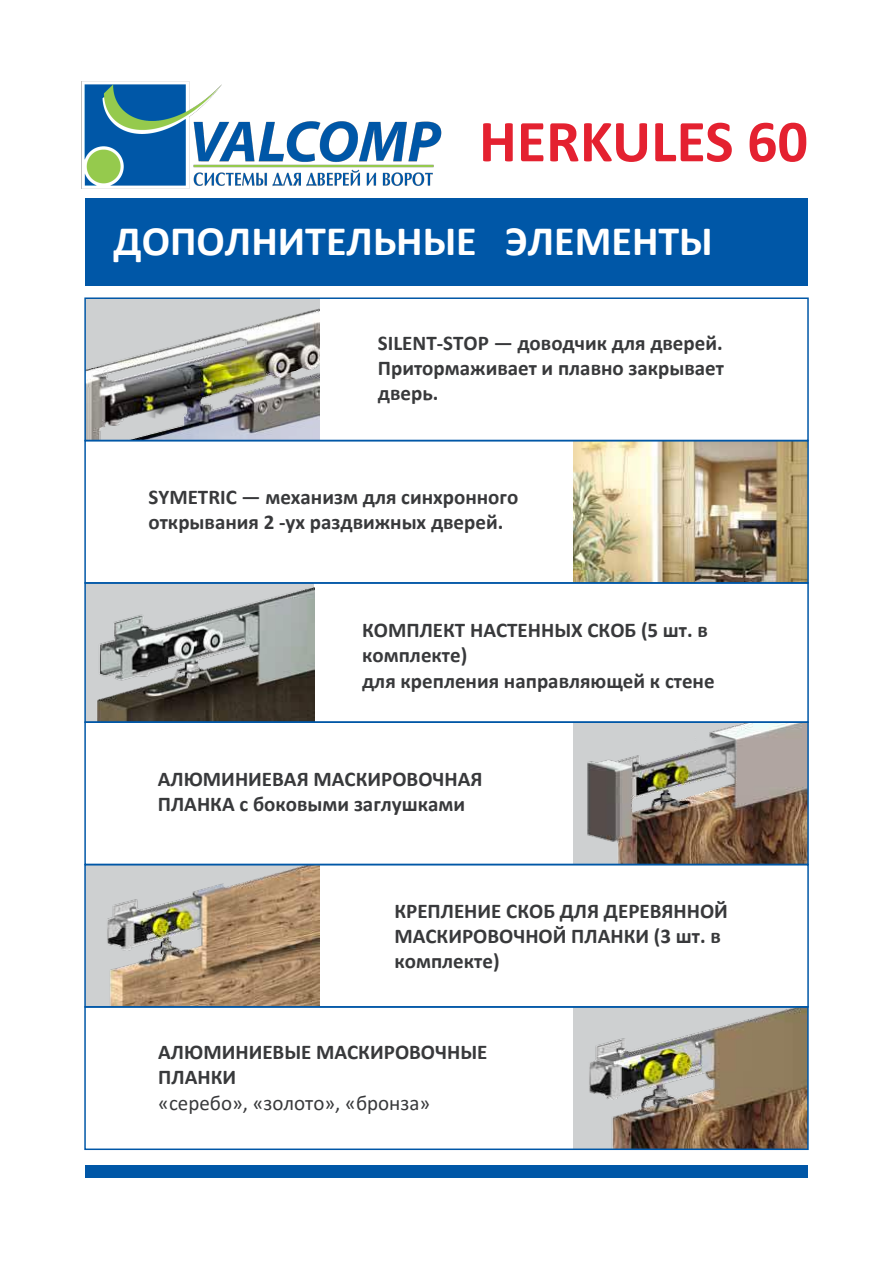
<style>
.page{position:relative;width:893px;height:1263px;background:#fff}
.page>*{position:absolute;margin:0;border:0;box-sizing:border-box;transform-origin:0 0}
.t1{font:700 60px "Calibri";color:#e42130}
.t2{font:700 42px "Calibri";color:#fff}
.t3{font:700 21px/25.2px "Calibri";color:#38393b}
.t4{font:21px "Calibri";color:#38393b}
</style>
<div class="page">
<img style="left:81px;top:81px;width:361px;height:108px">
<div style="left:85px;top:1165px;width:723px;height:13px;background:#0057a7"></div>
<img style="left:87px;top:300px;width:232px;height:138px">
<img style="left:574px;top:443px;width:232px;height:138px">
<img style="left:87px;top:585px;width:227px;height:135px">
<img style="left:87px;top:867px;width:232px;height:138px">
<img style="left:575px;top:724px;width:231px;height:138px">
<img style="left:574px;top:1009px;width:232px;height:138px">
<div style="left:85px;top:198px;width:723px;height:87px;background:#0057a7"></div>
<div style="left:84px;top:1006px;width:725px;height:144px;border:2px solid #0057a7"></div>
<div style="left:84px;top:864px;width:725px;height:144px;border:2px solid #0057a7"></div>
<div style="left:84px;top:721px;width:725px;height:144px;border:2px solid #0057a7"></div>
<div style="left:84px;top:582px;width:725px;height:141px;border:2px solid #0057a7"></div>
<div style="left:84px;top:440px;width:725px;height:144px;border:2px solid #0057a7"></div>
<div style="left:84px;top:297px;width:725px;height:144px;border:2px solid #0057a7"></div>
<h1 class="t1" style="left:479px;top:99px;width:330px">HERKULES 60</h1>
<h2 class="t2" style="left:113px;top:211px;width:601px">ДОПОЛНИТЕЛЬНЫЕ ЭЛЕМЕНТЫ</h2>
<p class="t3" style="left:378px;top:329px;width:348px;text-align:justify">SILENT-STOP — доводчик для дверей.<br>Притормаживает и плавно закрывает дверь.</p>
<p class="t3" style="left:148px;top:484px;width:371px">SYMETRIC — механизм для синхронного открывания 2 -ух раздвижных дверей.</p>
<p class="t3" style="left:362px;top:617px;width:354px">КОМПЛЕКТ НАСТЕННЫХ СКОБ (5 шт. в комплекте)<br>для крепления направляющей к стене</p>
<p class="t3" style="left:158px;top:765px;width:326px">АЛЮМИНИЕВАЯ МАСКИРОВОЧНАЯ<br>ПЛАНКА с боковыми заглушками</p>
<p class="t3" style="left:394px;top:897px;width:335px">КРЕПЛЕНИЕ СКОБ ДЛЯ ДЕРЕВЯННОЙ<br>МАСКИРОВОЧНОЙ ПЛАНКИ (3 шт. в комплекте)</p>
<p class="t3" style="left:158px;top:1039px;width:331px">АЛЮМИНИЕВЫЕ МАСКИРОВОЧНЫЕ<br>ПЛАНКИ</p>
<p class="t4" style="left:158px;top:1088px;width:273px">«серебо», «золото», «бронза»</p>
</div>
